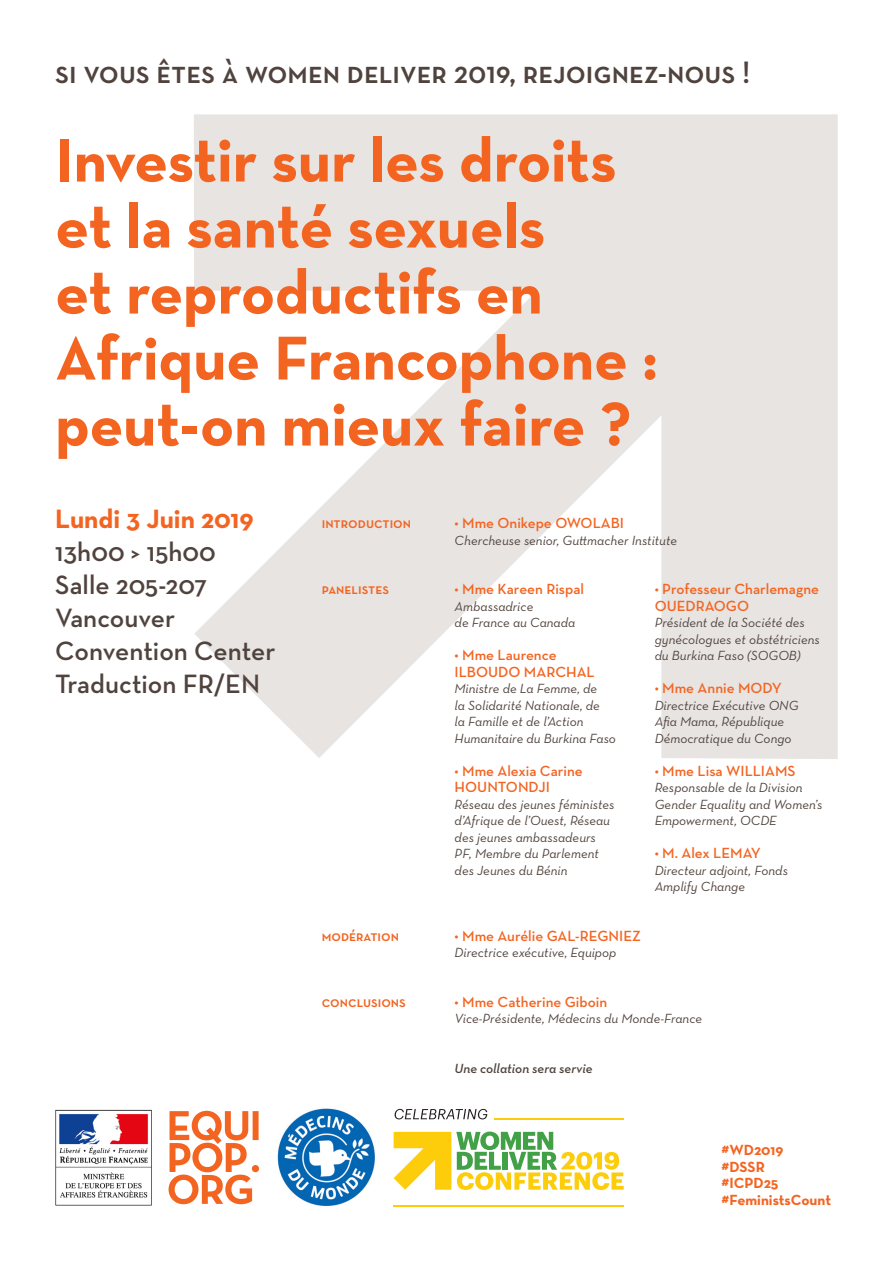
<style>
.page{position:relative;width:893px;height:1263px;background:#fff}
.page>*{position:absolute;margin:0;border:0;box-sizing:border-box;transform-origin:0 0}
.t1{font:700 63px/66px "Neutraface Text";letter-spacing:-.005em;color:#f36421}
.t2{font:600 31.5px "Neutraface Text";color:#50433d}
.t3{font:600 27px/33px "Neutraface Text";color:#50433d}
.t4{font:700 27px "Neutraface Text";color:#f36421}
.t5{font:600 15px/16.5px "Neutraface Text";color:#f36421}
.t6{font:700 15px "Neutraface Text";color:#f36421}
.t7{font:italic 13.5px/16.5px "Neutraface Text";color:#50433d}
.t8{font:italic 600 13.5px "Neutraface Text";color:#50433d}
</style>
<div class="page">
<svg style="left:194px;top:114px;width:644px;height:645px;fill:#e7e4e2"></svg>
<img style="left:277px;top:1108px;width:98px;height:99px">
<svg style="left:169px;top:1111px;width:90px;height:93px"></svg>
<svg style="left:395px;top:1109px;width:92px;height:10px"></svg>
<hr style="left:394px;top:1205px;width:230px;height:1px;background:#feca0a">
<hr style="left:495px;top:1118px;width:129px;height:1px;background:#feca0a">
<svg style="left:394px;top:1131px;width:230px;height:59px"></svg>
<img style="left:55px;top:1109px;width:97px;height:97px">
<p class="t2" style="left:55px;top:52px;width:697px">Si vous êtes à Women Deliver 2019, rejoignez-nous !</p>
<p class="t1" style="left:55px;top:126px;width:563px">Investir sur les droits et la santé sexuels</p>
<p class="t1" style="left:55px;top:258px;width:604px">et reproductifs en<br>Afrique Francophone : peut-on mieux faire ?</p>
<p class="t4" style="left:55px;top:501px;width:200px">Lundi 3 Juin 2019</p>
<p class="t3" style="left:55px;top:535px;width:162px">13h00 &gt; 15h00<br>Salle 205-207</p>
<p class="t3" style="left:55px;top:601px;width:222px">Vancouver<br>Convention Center</p>
<p class="t3" style="left:55px;top:667px;width:206px">Traduction FR/EN</p>
<p class="t5" style="left:322px;top:515px;width:91px">introduction</p>
<p class="t5" style="left:455px;top:515px;width:171px">• Mme Onikepe OWOLABI</p>
<p class="t7" style="left:455px;top:531px;width:224px">Chercheuse senior, Guttmacher Institute</p>
<p class="t5" style="left:322px;top:581px;width:68px">panelistes</p>
<p class="t5" style="left:455px;top:581px;width:131px">• Mme Kareen Rispal</p>
<p class="t7" style="left:455px;top:597px;width:80px">Ambassadrice</p>
<p class="t7" style="left:455px;top:614px;width:122px">de France au Canada</p>
<p class="t5" style="left:455px;top:647px;width:142px">• Mme Laurence<br>ILBOUDO MARCHAL</p>
<p class="t7" style="left:455px;top:680px;width:163px">Ministre de La Femme, de<br>la Solidarité Nationale, de<br>la Famille et de l’Action<br>Humanitaire du Burkina Faso</p>
<p class="t5" style="left:455px;top:762px;width:130px">• Mme Alexia Carine<br>HOUNTONDJI</p>
<p class="t7" style="left:455px;top:795px;width:161px">Réseau des jeunes féministes d’Afrique de l’Ouest, Réseau des jeunes ambassadeurs<br>PF, Membre du Parlement des Jeunes du Bénin</p>
<p class="t5" style="left:655px;top:581px;width:166px">• Professeur Charlemagne<br>OUEDRAOGO</p>
<p class="t7" style="left:655px;top:614px;width:167px">Président de la Société des gynécologues et obstétriciens du Burkina Faso (SOGOB)</p>
<p class="t5" style="left:655px;top:680px;width:129px">• Mme Annie MODY</p>
<p class="t7" style="left:655px;top:696px;width:145px">Directrice Exécutive ONG<br>Afia Mama, République<br>Démocratique du Congo</p>
<p class="t5" style="left:655px;top:762px;width:142px">• Mme Lisa WILLIAMS</p>
<p class="t7" style="left:655px;top:779px;width:169px">Responsable de la Division<br>Gender Equality and Women’s<br>Empowerment, OCDE</p>
<p class="t5" style="left:655px;top:845px;width:108px">• M. Alex LEMAY</p>
<p class="t7" style="left:655px;top:861px;width:135px">Directeur adjoint, Fonds<br>Amplify Change</p>
<p class="t5" style="left:322px;top:927px;width:79px">modération</p>
<p class="t5" style="left:322px;top:993px;width:85px">conclusions</p>
<p class="t5" style="left:455px;top:927px;width:188px">• Mme Aurélie GAL-REGNIEZ</p>
<p class="t7" style="left:455px;top:944px;width:163px">Directrice exécutive, Equipop</p>
<p class="t5" style="left:455px;top:993px;width:154px">• Mme Catherine Giboin</p>
<p class="t7" style="left:455px;top:1010px;width:249px">Vice-Présidente, Médecins du Monde-France</p>
<p class="t8" style="left:455px;top:1059px;width:140px">Une collation sera servie</p>
<p class="t6" style="left:721px;top:1140px;width:63px">#WD2019</p>
<p class="t6" style="left:721px;top:1157px;width:45px">#DSSR</p>
<p class="t6" style="left:721px;top:1173px;width:59px">#ICPD25</p>
<p class="t6" style="left:721px;top:1190px;width:111px">#FeministsCount</p>
</div>
